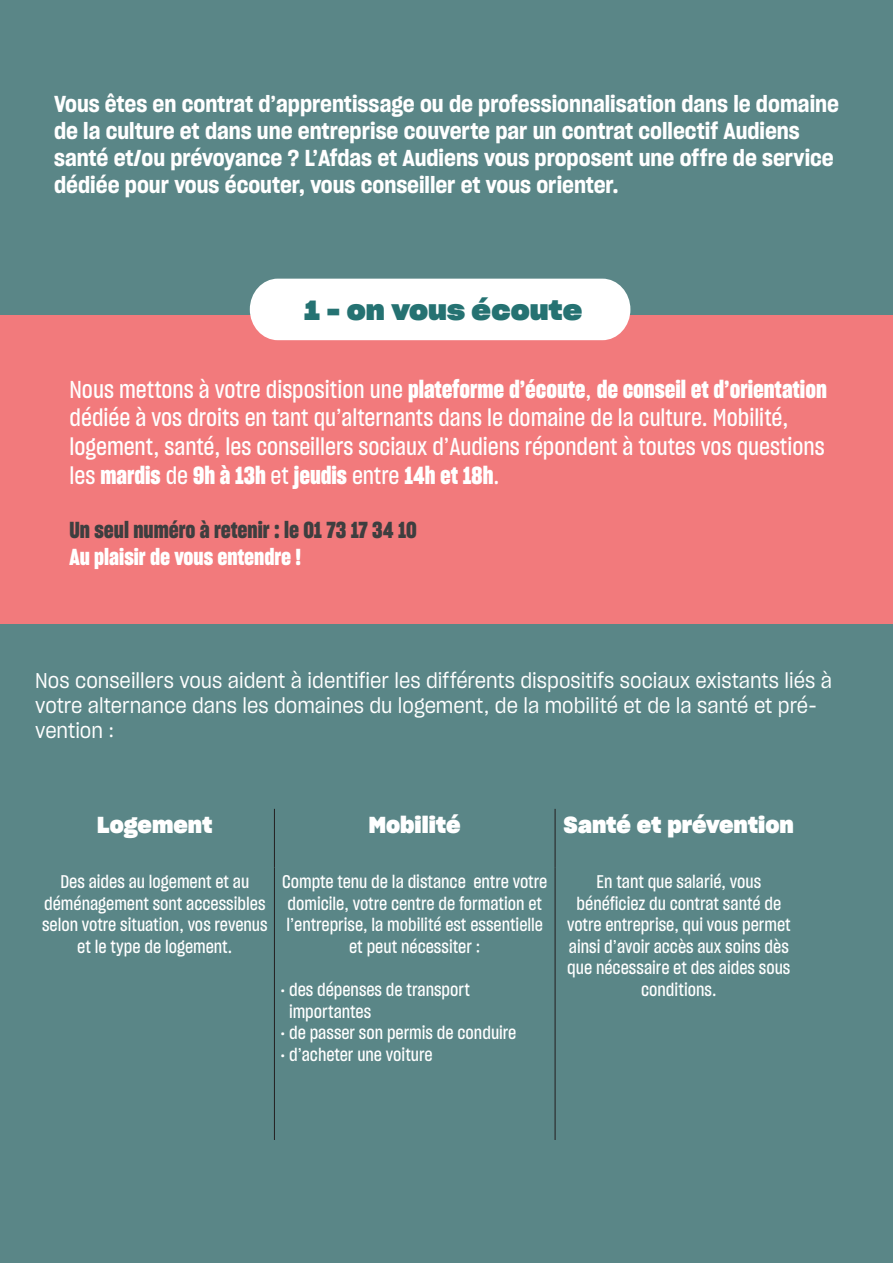
<style>
.page{position:relative;width:893px;height:1263px;background:#5a8687}
.page>*{position:absolute;margin:0;border:0;box-sizing:border-box;transform-origin:0 0}
.t1{font:27px "Sharp Grotesk Bold 22";color:#257272}
.t2{font:24px/28.8px "Sharp Grotesk Medium 15";color:#fff}
.t3{font:24px "Sharp Grotesk Bold 15";color:#fff}
.t4{font:22.5px/27px "Sharp Grotesk Sm Bold 17";color:#fff}
.t5{font:22.5px "Sharp Grotesk Bold 20";color:#fff}
.t6{font:22.5px "Sharp Grotesk Bold 15";color:#3e3e3f}
.t7{font:22.5px "Sharp Grotesk Bold 15";color:#fff}
.t8{font:21px/25.2px "Sharp Grotesk Book 17";color:#fff}
.t9{font:18px/21.6px "Sharp Grotesk Medium 15";color:#fff;text-align:center}
.s1{font-family:"Sharp Grotesk Medium 15"}
</style>
<div class="page">
<hr style="left:274px;top:809px;width:1px;height:58px;background:#231f20">
<hr style="left:555px;top:809px;width:1px;height:58px;background:#231f20">
<hr style="left:274px;top:867px;width:1px;height:273px;background:#231f20">
<hr style="left:555px;top:867px;width:1px;height:273px;background:#231f20">
<div style="left:0;top:315px;width:893px;height:308px;background:#f27a7c"></div>
<div style="left:250px;top:279px;width:380px;height:61px;background:#fff;border-radius:29px"></div>
<p class="t4" style="left:54px;top:90px;width:786px">Vous êtes en contrat d’apprentissage ou de professionnalisation dans le domaine de la culture et dans une entreprise couverte par un contrat collectif Audiens santé et/ou prévoyance ? L’Afdas et Audiens vous proposent une offre de service dédiée pour vous écouter, vous conseiller et vous orienter.</p>
<h1 class="t1" style="left:304px;top:289px;width:280px">1 - on vous écoute</h1>
<h2 class="t3" style="left:70px;top:372px;width:759px"><span class="s1">Nous mettons à votre disposition une</span> plateforme d’écoute<span class="s1">,</span> de conseil et d’orientation</h2>
<h2 class="t2" style="left:70px;top:403px;width:757px">dédiée à vos droits en tant qu’alternants dans le domaine de la culture. Mobilité, logement, santé, les conseillers sociaux d’Audiens répondent à toutes vos questions</h2>
<h2 class="t3" style="left:70px;top:459px;width:431px"><span class="s1">les</span> mardis <span class="s1">de</span> 9h à 13h <span class="s1">et</span> jeudis <span class="s1">entre</span> 14h et 18h<span class="s1">.</span></h2>
<p class="t6" style="left:70px;top:514px;width:349px">Un seul numéro à retenir : le 01 73 17 34 10</p>
<p class="t7" style="left:70px;top:541px;width:233px">Au plaisir de vous entendre !</p>
<p class="t8" style="left:35px;top:667px;width:798px">Nos conseillers vous aident à identifier les différents dispositifs sociaux existants liés à votre alternance dans les domaines du logement, de la mobilité et de la santé et pré&shy;vention :</p>
<p class="t5" style="left:97px;top:807px;width:117px">Logement</p>
<p class="t5" style="left:369px;top:807px;width:93px">Mobilité</p>
<p class="t5" style="left:564px;top:807px;width:231px">Santé et prévention</p>
<p class="t9" style="left:42px;top:871px;width:227px">Des aides au logement et au déménagement sont accessibles selon votre situation, vos revenus et le type de logement.</p>
<p class="t9" style="left:282px;top:871px;width:267px">Compte tenu de la distance entre votre domicile, votre centre de formation et l’entreprise, la mobilité est essentielle et peut nécessiter :</p>
<p class="t9" style="left:289px;top:979px;width:182px;text-align:left;text-indent:-9px">• des dépenses de transport importantes</p>
<p class="t9" style="left:280px;top:1022px;width:238px">• de passer son permis de conduire</p>
<p class="t9" style="left:280px;top:1043px;width:154px">• d’acheter une voiture</p>
<p class="t9" style="left:567px;top:871px;width:225px">En tant que salarié, vous bénéficiez du contrat santé de votre entreprise, qui vous permet ainsi d’avoir accès aux soins dès que nécessaire et des aides sous conditions.</p>
</div>
